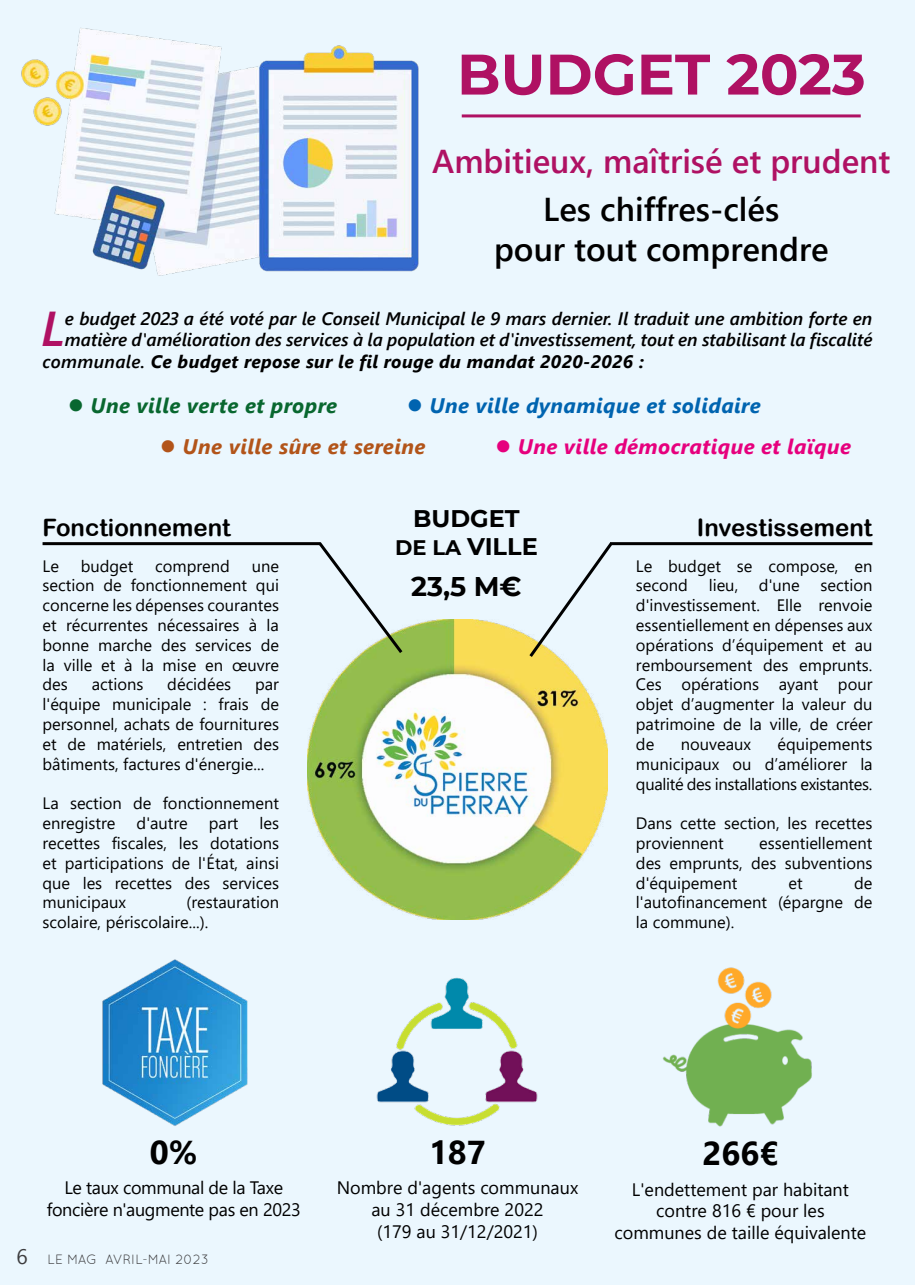
<style>
.page{position:relative;width:915px;height:1285px;background:#fff}
.page>*{position:absolute;margin:0;border:0;box-sizing:border-box;transform-origin:0 0}
.t1{font:700 57px "Montserrat";color:#af1163}
.t2{font:italic 600 48.9px "Segoe UI";color:#af1163}
.t3{font:600 33px/39.6px "Segoe UI";color:#000;text-align:center}
.t4{font:600 33px "Segoe UI";color:#af1163}
.t5{font:700 33px "Segoe UI";color:#000}
.t6{font:700 27px "Montserrat";color:#000}
.t7{font:24px "Arial Rounded MT Bold";color:#000}
.t8{font:700 24px/28.8px "Montserrat";color:#000;text-align:center}
.t9{font:italic 700 21px "Segoe UI";letter-spacing:.02em;color:#0064b0}
.t10{font:italic 700 21px "Segoe UI";letter-spacing:.02em;color:#e6007d}
.t11{font:italic 700 21px "Segoe UI";letter-spacing:.02em;color:#08672f}
.t12{font:italic 700 21px "Segoe UI";letter-spacing:.02em;color:#b25419}
.t13{font:italic 600 18px "Segoe UI";color:#000}
.t14{font:18px/21.6px "Segoe UI";color:#000;text-align:center}
.t15{font:italic 700 18px "Segoe UI";letter-spacing:.02em;color:#000}
.t16{font:18px/21.6px "Segoe UI";letter-spacing:-.02em;color:#000;text-align:center}
.t17{font:16.5px/19.8px "Segoe UI";color:#000;text-align:justify}
.t18{font:13.5px "Quicksand";color:#3d3d3f}
.s1{font-weight:600}
.s2{font-size:21px}
.s3{font-family:"Gadugi";font-size:21px}
</style>
<div class="page">
<div style="left:0;top:0;width:914px;height:1284px;background:#ebf7fe"></div>
<img style="left:21px;top:27px;width:398px;height:249px">
<hr style="left:461px;top:114px;width:399px;height:3px;background:#af1163">
<hr style="left:609px;top:542px;width:263px;height:3px;background:#000">
<img style="left:307px;top:619px;width:300px;height:300px">
<svg style="left:315px;top:542px;width:90px;height:114px"></svg>
<hr style="left:43px;top:542px;width:277px;height:3px;background:#000">
<svg style="left:526px;top:542px;width:89px;height:118px"></svg>
<img style="left:376px;top:977px;width:162px;height:149px">
<img style="left:662px;top:967px;width:150px;height:160px">
<img style="left:102px;top:959px;width:146px;height:167px">
<h1 class="t1" style="left:457px;top:33px;width:410px">BUDGET 2023</h1>
<h3 class="t4" style="left:432px;top:130px;width:459px">Ambitieux, maîtrisé et prudent</h3>
<h3 class="t3" style="left:494px;top:187px;width:336px">Les chiffres-clés<br>pour tout comprendre</h3>
<h2 class="t2" style="left:41px;top:283px;width:25px">L</h2>
<p class="t13" style="left:65px;top:301px;width:808px">e budget 2023 a été voté par le Conseil Municipal le 9 mars dernier. Il traduit une ambition forte en</p>
<p class="t13" style="left:65px;top:323px;width:808px">matière d'amélioration des services à la population et d'investissement, tout en stabilisant la fiscalité</p>
<p class="t15" style="left:43px;top:344px;width:602px"><span class="s1">communale.</span> Ce budget repose sur le fil rouge du mandat 2020-2026 :</p>
<p class="t11" style="left:68px;top:386px;width:270px">● Une ville verte et propre</p>
<p class="t9" style="left:407px;top:386px;width:355px">● Une ville dynamique et solidaire</p>
<p class="t12" style="left:160px;top:426px;width:266px">● Une ville sûre et sereine</p>
<p class="t10" style="left:495px;top:426px;width:357px">● Une ville démocratique et laïque</p>
<h3 class="t7" style="left:43px;top:512px;width:190px">Fonctionnement</h3>
<p class="t17" style="left:43px;top:554px;width:18px">Le</p>
<p class="t17" style="left:81px;top:554px;width:54px">budget</p>
<p class="t17" style="left:155px;top:554px;width:76px">comprend</p>
<p class="t17" style="left:43px;top:554px;width:238px;text-indent:209px">une section de fonctionnement qui concerne les dépenses courantes et récurrentes nécessaires à la bonne marche des services de la ville et à la mise en œuvre des</p>
<p class="t17" style="left:92px;top:673px;width:53px">actions</p>
<p class="t17" style="left:167px;top:673px;width:65px">décidées</p>
<p class="t17" style="left:43px;top:673px;width:238px;text-indent:212px">par l'équipe municipale : frais de personnel, achats de fournitures et de matériels, entretien des bâtiments, factures d'énergie...</p>
<p class="t17" style="left:43px;top:792px;width:238px">La section de fonctionnement enregistre</p>
<p class="t17" style="left:43px;top:811px;width:238px;text-indent:217px">les recettes fiscales, les dotations et participations de l'État, ainsi que les recettes des services municipaux</p>
<p class="t17" style="left:137px;top:811px;width:53px">d'autre</p>
<p class="t17" style="left:209px;top:811px;width:31px">part</p>
<p class="t17" style="left:43px;top:891px;width:238px;text-indent:144px">(restauration scolaire, périscolaire...).</p>
<h3 class="t8" style="left:395px;top:502px;width:144px">BUDGET<br><span class="s2">DE LA</span> VILLE</h3>
<h3 class="t6" style="left:411px;top:567px;width:112px">23,5 M€</h3>
<h3 class="t7" style="left:696px;top:512px;width:177px">Investissement</h3>
<p class="t17" style="left:635px;top:554px;width:238px">Le budget se compose, en second</p>
<p class="t17" style="left:708px;top:574px;width:31px">lieu,</p>
<p class="t17" style="left:758px;top:574px;width:42px">d'une</p>
<p class="t17" style="left:635px;top:574px;width:238px;text-indent:184px">section d'investissement. Elle renvoie essentiellement en dépenses aux opérations d’équipement et au remboursement des emprunts.<br>Ces opérations ayant pour objet d’augmenter la valeur du patrimoine de la ville, de créer de</p>
<p class="t17" style="left:635px;top:732px;width:238px;text-indent:141px">équipements municipaux ou d’améliorer la qualité des installations existantes.</p>
<p class="t17" style="left:635px;top:811px;width:238px">Dans cette section, les recettes proviennent</p>
<p class="t17" style="left:680px;top:732px;width:72px">nouveaux</p>
<p class="t17" style="left:635px;top:831px;width:238px;text-indent:123px">essentiellement des emprunts, des subventions d'équipement</p>
<p class="t17" style="left:635px;top:871px;width:238px;text-indent:218px">de l'autofinancement (épargne de la commune).</p>
<p class="t17" style="left:788px;top:871px;width:16px">et</p>
<h3 class="t5" style="left:150px;top:1121px;width:49px">0%</h3>
<p class="t16" style="left:47px;top:1175px;width:255px">Le taux communal de la Taxe foncière n'augmente pas en 2023</p>
<p class="t18" style="left:17px;top:1250px;width:194px"><span class="s3">6</span> LE MAG AVRIL-MAI 2023</p>
<h3 class="t5" style="left:429px;top:1121px;width:58px">187</h3>
<p class="t14" style="left:336px;top:1175px;width:243px">Nombre d'agents communaux au 31 décembre 2022<br>(179 au 31/12/2021)</p>
<h3 class="t5" style="left:702px;top:1122px;width:77px">266€</h3>
<p class="t14" style="left:614px;top:1176px;width:253px">L'endettement par habitant contre 816 € pour les communes de taille équivalente</p>
</div>
